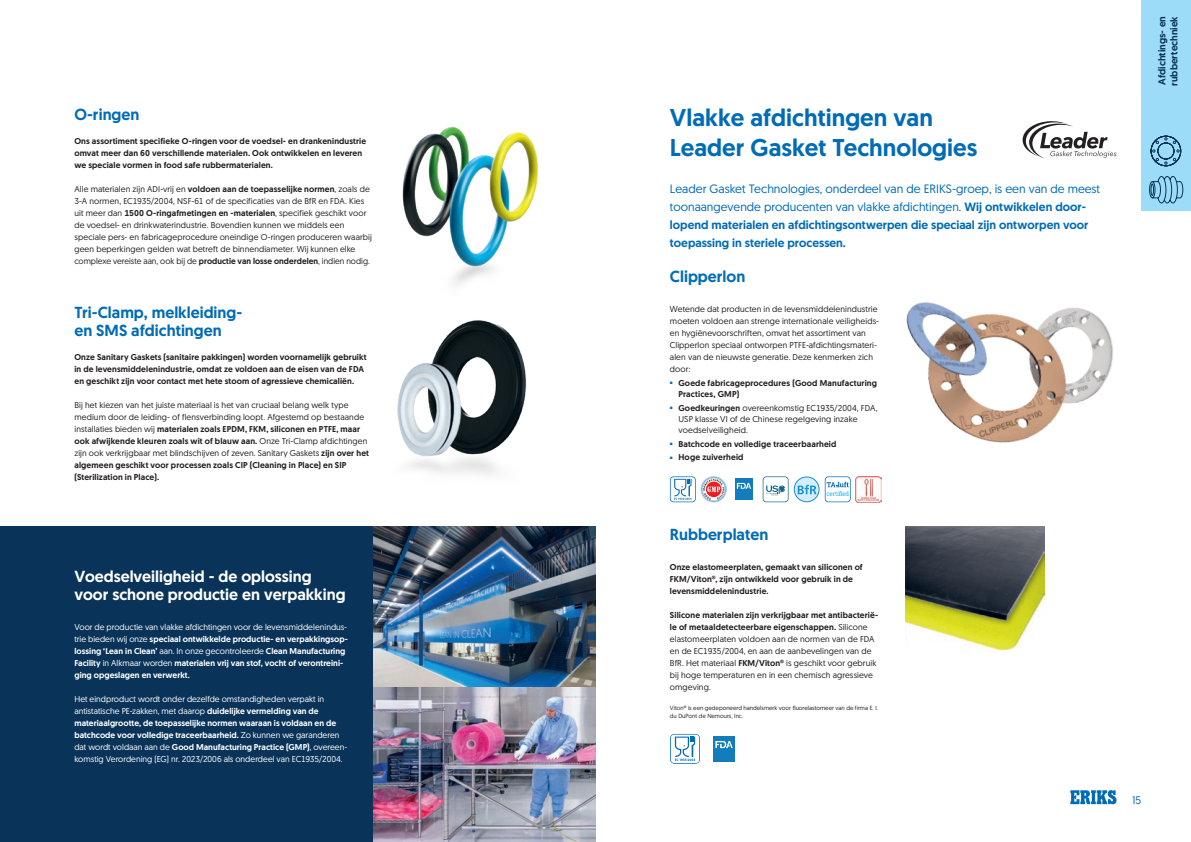
<style>
.page{position:relative;width:1191px;height:842px;background:#fff}
.page>*{position:absolute;margin:0;border:0;box-sizing:border-box;transform-origin:0 0}
.H3_Subheader_big{font:500 24.2px "Geomanist";color:#006cb7}
.H2_Subheader{font:500 16px/18px "Geomanist";color:#006cb7}
.H2_Subheader-2{font:500 16px/18px "Geomanist";color:#fff}
.H3_Subheader_big-2{font:12.1px "Geomanist";color:#006cb7}
.H3_Subheader_big-3{font:500 12px/18px "Geomanist";color:#006cb7}
.t1{font:11px "Geomanist";color:#006cb7}
.t2{font:500 10px/12px "Geomanist";color:#093358}
.B2_Body_Black{font:8.5px/12px "Geomanist";letter-spacing:.01em;color:#231f20}
.B2_Body_Black-2{font:500 8.5px/12px "Geomanist";letter-spacing:.015em;color:#231f20}
.B2_Body_White{font:8.5px/12px "Geomanist";color:#fff}
.B2_Body_White-2{font:500 8.5px/12px "Geomanist";letter-spacing:.005em;color:#fff}
.B3_Body_Black{font:6px/8px "Geomanist";color:#231f20}
.s1{font-weight:500}
.s2{font-weight:400}
.s3{font-size:12px}
</style>
<div class="page">
<img style="left:402px;top:127px;width:137px;height:158px">
<img style="left:397px;top:320px;width:130px;height:155px">
<img style="left:906px;top:302px;width:207px;height:141px">
<img style="left:372px;top:526px;width:223px;height:316px">
<div style="left:0;top:526px;width:372px;height:316px;background:#093358"></div>
<img style="left:856px;top:476px;width:25px;height:26px">
<svg style="left:825px;top:476px;width:25px;height:26px"></svg>
<svg style="left:793px;top:476px;width:26px;height:26px"></svg>
<div style="left:795px;top:477px;width:23px;height:24px;background:#d4effb;border-radius:50%"></div>
<svg style="left:797px;top:485px;width:19px;height:9px"></svg>
<svg style="left:670px;top:476px;width:56px;height:26px"></svg>
<svg style="left:762px;top:476px;width:26px;height:26px"></svg>
<svg style="left:1022px;top:121px;width:94px;height:37px"></svg>
<div style="left:1141px;top:0;width:50px;height:210px;background:#9cdcf8"></div>
<svg style="left:1149px;top:176px;width:34px;height:27px"></svg>
<svg style="left:1150px;top:136px;width:31px;height:30px"></svg>
<img style="left:906px;top:526px;width:138px;height:125px">
<div style="left:735px;top:479px;width:18px;height:21px;background:#137cbc"></div>
<svg style="left:737px;top:483px;width:14px;height:6px"></svg>
<svg style="left:670px;top:734px;width:30px;height:30px"></svg>
<div style="left:713px;top:736px;width:21px;height:26px;background:#137cbc"></div>
<svg style="left:715px;top:741px;width:18px;height:7px"></svg>
<svg style="left:1070px;top:790px;width:46px;height:14px"></svg>
<p class="H2_Subheader" style="left:74px;top:105px;width:66px">O-ringen</p>
<p class="B2_Body_Black-2" style="left:74px;top:135px;width:293px">Ons assortiment specifieke O-ringen voor de voedsel- en drankenindustrie omvat meer dan 60 verschillende materialen. Ook ontwikkelen en leveren we speciale vormen in food safe rubbermaterialen.</p>
<p class="B2_Body_Black" style="left:74px;top:183px;width:299px">Alle materialen zijn ADI-vrij en <span class="s1">voldoen aan de toepasselijke normen</span>, zoals de 3-A normen, EC1935/2004, NSF-61 of de specificaties van de BfR en FDA. Kies uit meer dan <span class="s1">1500 O-ringafmetingen en -materialen</span>, specifiek geschikt voor de voedsel- en drinkwaterindustrie. Bovendien kunnen we middels een speciale pers- en fabricageprocedure oneindige O-ringen produceren waarbij geen beperkingen gelden wat betreft de binnendiameter. Wij kunnen elke complexe vereiste aan, ook bij de <span class="s1">productie van losse onderdelen</span>, indien nodig.</p>
<p class="H2_Subheader" style="left:74px;top:303px;width:169px">Tri-Clamp, melkleiding&shy;en SMS afdichtingen</p>
<p class="B2_Body_Black-2" style="left:74px;top:351px;width:294px">Onze Sanitary Gaskets (sanitaire pakkingen) worden voornamelijk gebruikt in de levensmiddelenindustrie, omdat ze voldoen aan de eisen van de FDA en geschikt zijn voor contact met hete stoom of agressieve chemicaliën.</p>
<p class="B2_Body_Black" style="left:74px;top:399px;width:296px">Bij het kiezen van het juiste materiaal is het van cruciaal belang welk type medium door de leiding- of flensverbinding loopt. Afgestemd op bestaande installaties bieden wij <span class="s1">materialen zoals EPDM, FKM, siliconen en PTFE, maar ook afwijkende kleuren zoals wit of blauw aan.</span> Onze Tri-Clamp afdichtingen zijn ook verkrijgbaar met blindschijven of zeven. Sanitary Gaskets <span class="s1">zijn over het algemeen geschikt voor processen zoals CIP (Cleaning in Place) en SIP (Sterilization in Place).</span></p>
<p class="H2_Subheader-2" style="left:74px;top:567px;width:273px">Voedselveiligheid - de oplossing voor schone productie en verpakking</p>
<p class="B2_Body_White-2" style="left:74px;top:621px;width:275px"><span class="s2">Voor de productie van vlakke afdichtingen voor de levensmiddelenindus&shy;trie bieden wij onze</span> speciaal ontwikkelde productie- en verpakkingsop&shy;lossing ‘Lean in Clean’ <span class="s2">aan. In onze gecontroleerde</span> Clean Manufacturing Facility <span class="s2">in Alkmaar worden</span> materialen vrij van stof, vocht of verontreini&shy;ging opgeslagen en verwerkt.</p>
<p class="B2_Body_White" style="left:74px;top:693px;width:274px">Het eindproduct wordt onder dezelfde omstandigheden verpakt in antistatische PE-zakken, met daarop <span class="s1">duidelijke vermelding van de materiaalgrootte, de toepasselijke normen waaraan is voldaan en de batchcode voor volledige traceerbaarheid.</span> Zo kunnen we garanderen dat wordt voldaan aan de <span class="s1">Good Manufacturing Practice (GMP)</span>, overeen&shy;komstig Verordening (EG) nr. 2023/2006 als onderdeel van EC1935/2004.</p>
<p class="H3_Subheader_big" style="left:670px;top:101px;width:264px">Vlakke afdichtingen van</p>
<p class="H3_Subheader_big" style="left:670px;top:132px;width:309px">Leader Gasket Technologies</p>
<p class="H3_Subheader_big-2" style="left:670px;top:181px;width:432px">Leader Gasket Technologies, onderdeel van de ERIKS-groep, is een <span class="s3">van de meest</span></p>
<p class="H3_Subheader_big-3" style="left:670px;top:197px;width:420px"><span class="s2">toonaangevende producenten van vlakke afdichtingen.</span> Wij ontwikkelen door&shy;lopend materialen en afdichtingsontwerpen die speciaal zijn ontworpen voor toepassing in steriele processen.</p>
<p class="H2_Subheader" style="left:670px;top:267px;width:77px">Clipperlon</p>
<p class="B2_Body_Black" style="left:670px;top:303px;width:211px">Wetende dat producten in de levensmiddelenindustrie moeten voldoen aan strenge internationale veiligheids&shy;en hygiënevoorschriften, omvat het assortiment van Clipperlon speciaal ontworpen PTFE-afdichtingsmateri&shy;alen van de nieuwste generatie. Deze kenmerken zich door:</p>
<p class="B2_Body_Black-2" style="left:678px;top:377px;width:200px;line-height:11px;text-indent:-9px"><sup>■</sup> Goede fabricageprocedures (Good Manufacturing<br>Practices, GMP)</p>
<p class="B2_Body_Black" style="left:678px;top:402px;width:201px;line-height:11px;text-indent:-9px"><sup>■</sup> <span class="s1">Goedkeuringen</span> overeenkomstig EC1935/2004, FDA,<br>USP klasse VI of de Chinese regelgeving inzake voedselveiligheid.</p>
<p class="B2_Body_Black-2" style="left:670px;top:437px;width:168px"><sup>■</sup> Batchcode en volledige traceerbaarheid</p>
<p class="B2_Body_Black-2" style="left:670px;top:451px;width:75px"><sup>■</sup> Hoge zuiverheid</p>
<p class="H2_Subheader" style="left:670px;top:525px;width:100px">Rubberplaten</p>
<p class="B2_Body_Black-2" style="left:670px;top:561px;width:194px">Onze elastomeerplaten, gemaakt van siliconen of<br>FKM/Viton®, zijn ontwikkeld voor gebruik in de levensmiddelenindustrie.</p>
<p class="B2_Body_Black" style="left:670px;top:609px;width:210px"><span class="s1">Silicone materialen zijn verkrijgbaar met antibacterië&shy;le of metaaldetecteerbare eigenschappen.</span> Silicone elastomeerplaten voldoen aan de normen van de FDA en de EC1935/2004, en aan de aanbevelingen van de BfR. Het materiaal <span class="s1">FKM/Viton®</span> is geschikt voor gebruik bij hoge temperaturen en in een chemisch agressieve omgeving.</p>
<p class="B3_Body_Black" style="left:670px;top:704px;width:209px">Viton® is een gedeponeerd handelsmerk voor fluorelastomeer van de firma E. I. du DuPont de Nemours, Inc.</p>
<p class="t2" style="left:1155px;top:86px;width:71px;rotate:-90deg">Afdichtings- en rubbertechniek</p>
<p class="t1" style="left:1132px;top:793px;width:11px">15</p>
</div>
